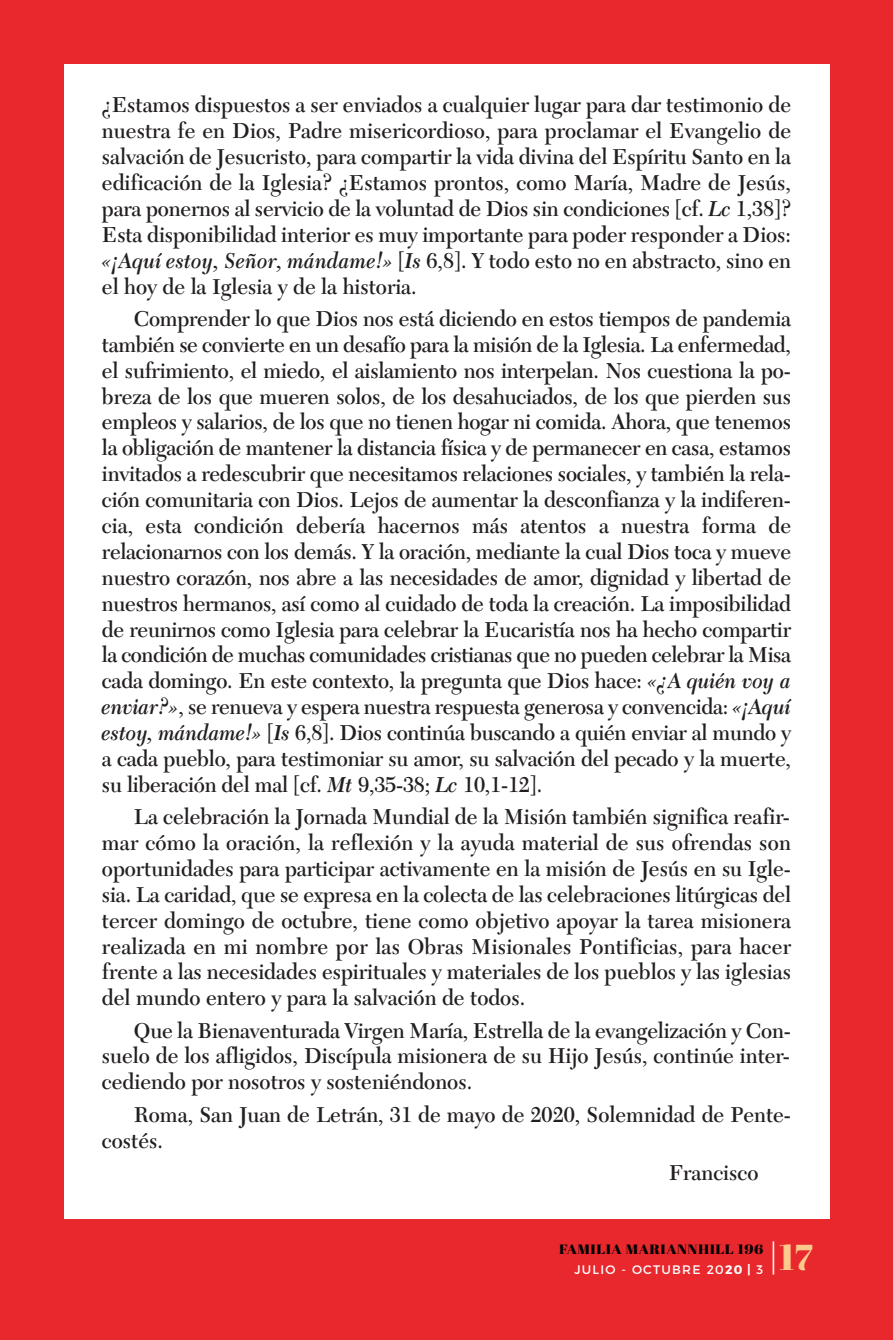
<style>
.page{position:relative;width:893px;height:1340px;background:#fff}
.page>*{position:absolute;margin:0;border:0;box-sizing:border-box;transform-origin:0 0}
.t1{font:36px "Abril Fatface";color:#fdc88b}
.t2{font:600 22.5px/25.9px "New Caledonia";color:#231f20;text-align:justify;scale:.95 1}
.t3{font:13.5px "Abril Fatface";letter-spacing:.035em;color:#000002;scale:1.1 1}
.t4{font:12.38px "Trueno Rg";letter-spacing:.105em;color:#fff}
.s1{font-style:italic}
.s2{font-family:"Trueno Bd"}
.s3{color:#fff}
</style>
<div class="page">
<div style="left:0;top:0;width:893px;height:1339px;background:#e9282d"></div>
<div style="left:64px;top:64px;width:765px;height:1154px;background:#fff"></div>
<p class="t2" style="left:102px;top:94px;width:727px">¿Estamos dispuestos a ser enviados a cualquier lugar para dar testimonio de nuestra fe en Dios, Padre misericordioso, para proclamar el Evangelio de salvación de Jesucristo, para compartir la vida divina del Espíritu Santo en la edificación de la Iglesia? ¿Estamos prontos, como María, Madre de Jesús, para ponernos al servicio de la voluntad de Dios sin condiciones [cf. <span class="s1">Lc</span> 1,38]?<br>Esta disponibilidad interior es muy importante para poder responder a Dios: <span class="s1">«¡Aquí estoy, Señor, mándame!»</span> [<span class="s1">Is</span> 6,8]. Y todo esto no en abstracto, sino en el hoy de la Iglesia y de la historia.</p>
<p class="t2" style="left:102px;top:308px;width:727px;text-indent:32px">Comprender lo que Dios nos está diciendo en estos tiempos de pandemia también se convierte en un desafío para la misión de la Iglesia. La enfermedad, el sufrimiento, el miedo, el aislamiento nos interpelan. Nos cuestiona la po&shy;breza de los que mueren solos, de los desahuciados, de los que pierden sus empleos y salarios, de los que no tienen hogar ni comida. Ahora, que tenemos la obligación de mantener la distancia física y de permanecer en casa, estamos invitados a redescubrir que necesitamos relaciones sociales, y también la rela&shy;ción comunitaria con Dios. Lejos de aumentar la desconfianza y la indiferen&shy;cia, esta condición debería hacernos más atentos a nuestra forma de relacionarnos con los demás. Y la oración, mediante la cual Dios toca y mueve nuestro corazón, nos abre a las necesidades de amor, dignidad y libertad de nuestros hermanos, así como al cuidado de toda la creación. La imposibilidad de reunirnos como Iglesia para celebrar la Eucaristía nos ha hecho compartir la condición de muchas comunidades cristianas que no pueden celebrar la Misa cada domingo. En este contexto, la pregunta que Dios hace: <span class="s1">«¿A quién voy a enviar?»</span>, se renueva y espera nuestra respuesta generosa y convencida: <span class="s1">«¡Aquí estoy, mándame!»</span> [<span class="s1">Is</span> 6,8]. Dios continúa buscando a quién enviar al mundo y a cada pueblo, para testimoniar su amor, su salvación del pecado y la muerte, su liberación del mal [cf. <span class="s1">Mt</span> 9,35-38; <span class="s1">Lc</span> 10,1-12].</p>
<p class="t2" style="left:102px;top:806px;width:727px;text-indent:32px">La celebración la Jornada Mundial de la Misión también significa reafir&shy;mar cómo la oración, la reflexión y la ayuda material de sus ofrendas son oportunidades para participar activamente en la misión de Jesús en su Igle&shy;sia. La caridad, que se expresa en la colecta de las celebraciones litúrgicas del tercer domingo de octubre, tiene como objetivo apoyar la tarea misionera realizada en mi nombre por las Obras Misionales Pontificias, para hacer frente a las necesidades espirituales y materiales de los pueblos y las iglesias del mundo entero y para la salvación de todos.</p>
<p class="t2" style="left:102px;top:1019px;width:727px;text-indent:32px">Que la Bienaventurada Virgen María, Estrella de la evangelización y Con&shy;suelo de los afligidos, Discípula misionera de su Hijo Jesús, continúe inter&shy;cediendo por nosotros y sosteniéndonos.</p>
<p class="t2" style="left:102px;top:1103px;width:727px;text-indent:32px">Roma, San Juan de Letrán, 31 de mayo de 2020, Solemnidad de Pente&shy;costés.</p>
<p class="t2" style="left:669px;top:1161px;width:96px">Francisco</p>
<p class="t3" style="left:559px;top:1240px;width:187px">FAMILIA MARIANNHILL 196</p>
<p class="t4" style="left:574px;top:1264px;width:190px">JULIO - OCTUBRE 20<span class="s2">20 |</span> 3</p>
<h1 class="t1" style="left:768px;top:1232px;width:47px"><span class="s3">|</span>17</h1>
</div>
